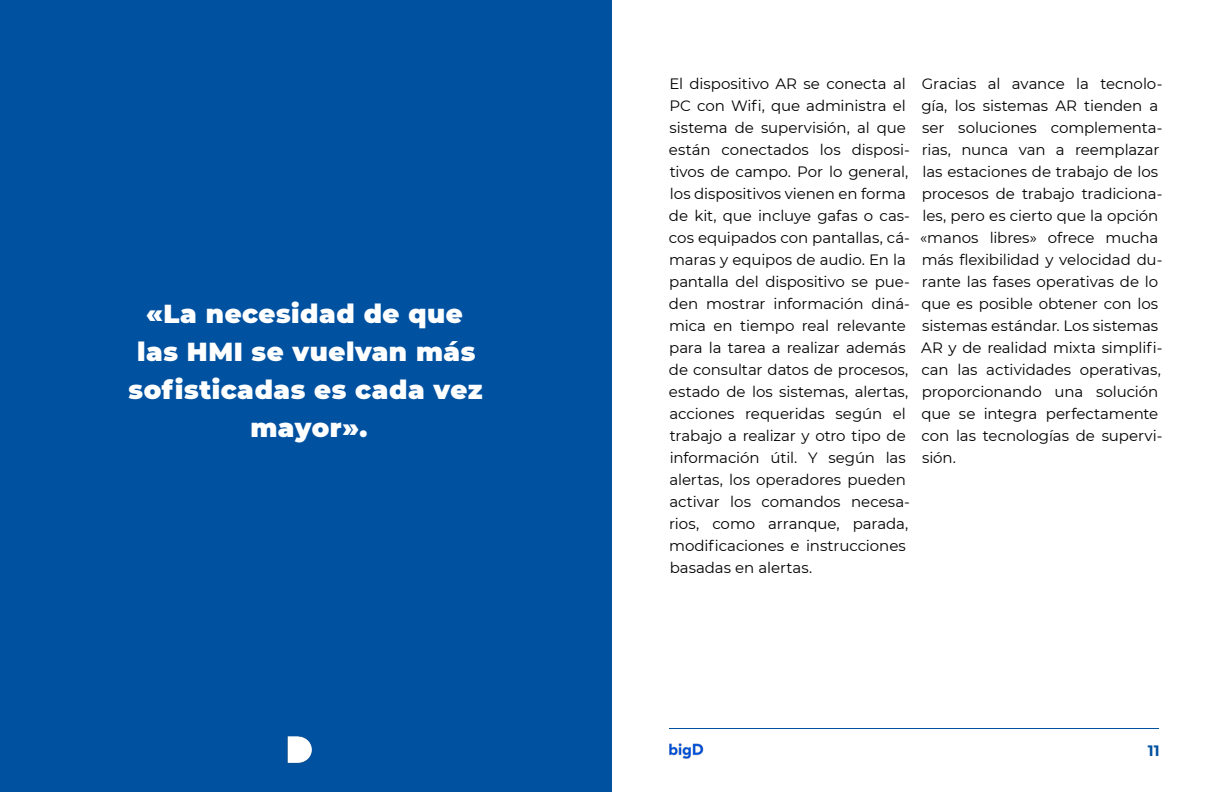
<style>
.page{position:relative;width:1224px;height:792px;background:#fff}
.page>*{position:absolute;margin:0;border:0;box-sizing:border-box;transform-origin:0 0}
.t1{font:900 26px/38px "Montserrat";letter-spacing:.02em;color:#fff;text-align:center}
.t2{font:15px/22px "Montserrat";letter-spacing:-.005em;color:#000}
.t3{font:700 15px "Montserrat";color:#0051a0}
</style>
<div class="page">
<hr style="left:669px;top:728px;width:490px;height:1px;background:#0051a0">
<img style="left:669px;top:743px;width:35px;height:16px">
<div style="left:0;top:0;width:612px;height:792px;background:#0051a0"></div>
<img style="left:287px;top:736px;width:25px;height:28px">
<h1 class="t1" style="left:129px;top:293px;width:355px">«La necesidad de que las HMI se vuelvan más sofisticadas es cada vez mayor».</h1>
<p class="t2" style="left:669px;top:72px;width:242px">El dispositivo AR se conecta al<br>PC con Wifi, que administra el sistema de supervisión, al que están conectados los disposi&shy;tivos de campo. Por lo general, los dispositivos vienen en forma de kit, que incluye gafas o cas&shy;cos equipados con pantallas, cá&shy;maras y equipos de audio. En la pantalla del dispositivo se pue&shy;den mostrar información diná&shy;mica en tiempo real relevante para la tarea a realizar además de consultar datos de procesos, estado de los sistemas, alertas, acciones requeridas según el trabajo a realizar y otro tipo de información útil. Y según las alertas, los operadores pueden activar los comandos necesa&shy;rios, como arranque, parada, modificaciones e instrucciones basadas en alertas.</p>
<p class="t2" style="left:920px;top:72px;width:244px">Gracias al avance la tecnolo&shy;gía, los sistemas AR tienden a ser soluciones complementa&shy;rias, nunca van a reemplazar las estaciones de trabajo de los procesos de trabajo tradiciona&shy;les, pero es cierto que la opción «manos libres» ofrece mucha más flexibilidad y velocidad du&shy;rante las fases operativas de lo que es posible obtener con los sistemas estándar. Los sistemas<br>AR y de realidad mixta simplifi&shy;can las actividades operativas, proporcionando una solución que se integra perfectamente con las tecnologías de supervi&shy;sión.</p>
<p class="t3" style="left:1148px;top:740px;width:13px">11</p>
</div>
